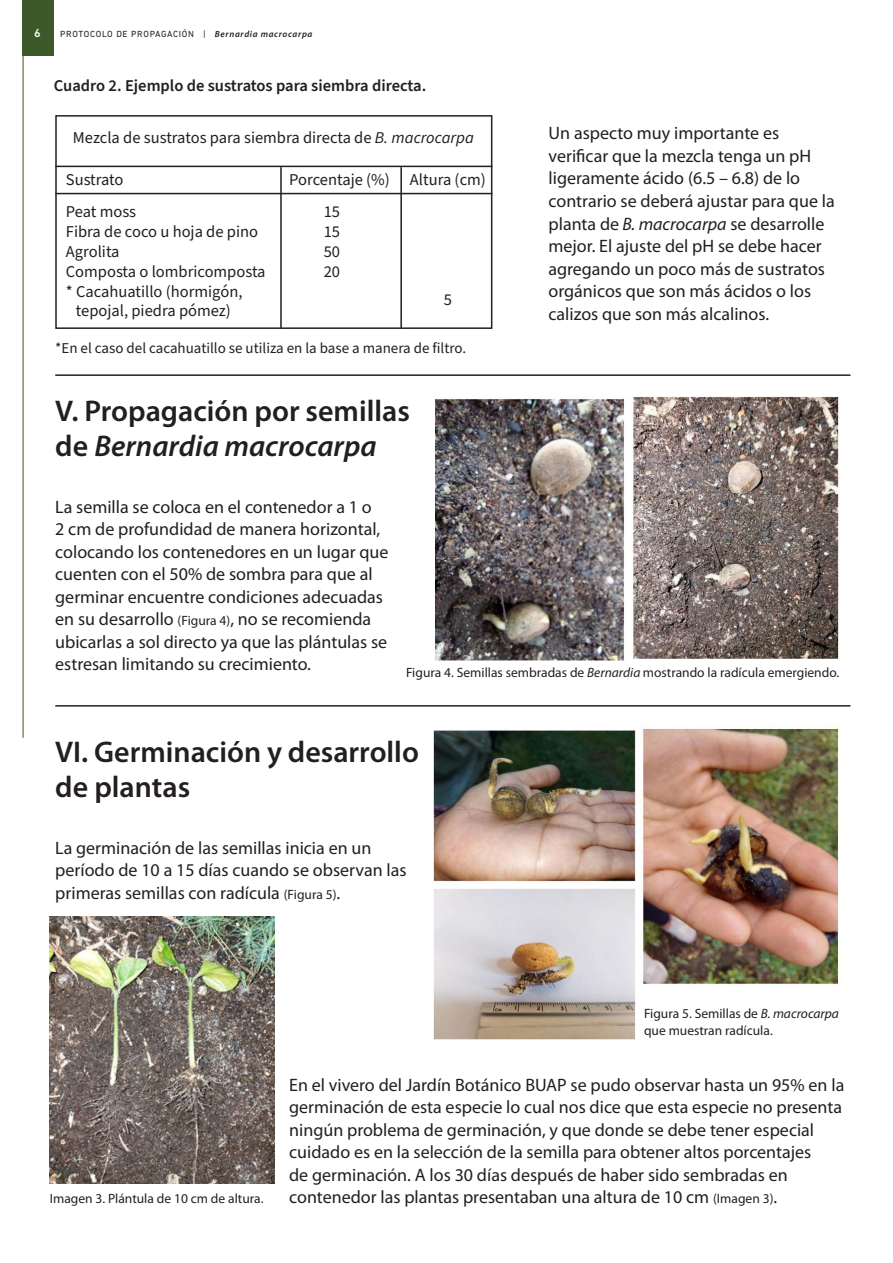
<style>
.page{position:relative;width:893px;height:1263px;background:#fff}
.page>*{position:absolute;margin:0;border:0;box-sizing:border-box;transform-origin:0 0}
.t1{font:600 30px/34.5px "Myriad Pro";color:#231f20}
.t2{font:18px/22.5px "Myriad Pro";color:#231f20}
.t3{font:16.5px "Source Sans Pro";color:#231f20}
.t4{font:600 16.5px "Source Sans Pro";color:#231f20}
.t5{font:15px "Source Sans Pro";color:#231f20}
.t6{font:13.5px/16.2px "Myriad Pro";color:#231f20}
.t7{font:500 12px "DIN Next LT Pro";color:#fff}
.t8{font:9px "DIN Next LT Pro";letter-spacing:.075em;color:#231f20}
.s1{font-family:"Myriad Pro";font-weight:600;font-style:italic}
.s2{font-style:italic}
.s3{font-size:13.5px}
</style>
<div class="page">
<div style="left:23px;top:0;width:31px;height:56px;background:#3b5929"></div>
<hr style="left:23px;top:54px;width:1px;height:684px;background:#3b5929">
<div style="left:55px;top:115px;width:437px;height:214px;border:2px solid #231f20"></div>
<hr style="left:55px;top:166px;width:437px;height:1px;background:#231f20">
<hr style="left:55px;top:193px;width:437px;height:1px;background:#231f20">
<hr style="left:280px;top:167px;width:2px;height:162px;background:#231f20">
<hr style="left:400px;top:167px;width:2px;height:162px;background:#231f20">
<img style="left:435px;top:396px;width:404px;height:265px">
<img style="left:433px;top:730px;width:203px;height:310px">
<img style="left:642px;top:727px;width:198px;height:258px">
<img style="left:50px;top:917px;width:225px;height:266px">
<hr style="left:55px;top:374px;width:795px;height:2px;background:#231f20">
<hr style="left:55px;top:705px;width:795px;height:2px;background:#231f20">
<p class="t7" style="left:34px;top:26px;width:8px">6</p>
<p class="t8" style="left:60px;top:29px;width:254px">PROTOCOLO DE PROPAGACIÓN | <span class="s1">Bernardia macrocarpa</span></p>
<p class="t4" style="left:54px;top:74px;width:374px">Cuadro 2. Ejemplo de sustratos para siembra directa.</p>
<p class="t3" style="left:73px;top:126px;width:403px">Mezcla de sustratos para siembra directa de <span class="s2">B. macrocarpa</span></p>
<p class="t3" style="left:66px;top:169px;width:59px">Sustrato</p>
<p class="t3" style="left:289px;top:169px;width:102px">Porcentaje (%)</p>
<p class="t3" style="left:410px;top:169px;width:77px">Altura (cm)</p>
<p class="t3" style="left:66px;top:201px;width:72px">Peat moss</p>
<p class="t3" style="left:66px;top:221px;width:194px">Fibra de coco u hoja de pino</p>
<p class="t3" style="left:66px;top:240px;width:55px">Agrolita</p>
<p class="t3" style="left:66px;top:260px;width:201px">Composta o lombricomposta</p>
<p class="t3" style="left:66px;top:280px;width:178px">* Cacahuatillo (hormigón,</p>
<p class="t3" style="left:76px;top:300px;width:157px">tepojal, piedra pómez)</p>
<p class="t3" style="left:324px;top:201px;width:18px">15</p>
<p class="t3" style="left:324px;top:221px;width:18px">15</p>
<p class="t3" style="left:324px;top:240px;width:18px">50</p>
<p class="t3" style="left:324px;top:260px;width:18px">20</p>
<p class="t3" style="left:444px;top:288px;width:10px">5</p>
<p class="t5" style="left:55px;top:338px;width:413px">*En el caso del cacahuatillo se utiliza en la base a manera de filtro.</p>
<p class="t2" style="left:549px;top:122px;width:288px">Un aspecto muy importante es verificar que la mezcla tenga un pH ligeramente ácido (6.5 – 6.8) de lo contrario se deberá ajustar para que la planta de <span class="s2">B. macrocarpa</span> se desarrolle mejor. El ajuste del pH se debe hacer agregando un poco más de sustratos orgánicos que son más ácidos o los calizos que son más alcalinos.</p>
<p class="t1" style="left:55px;top:393px;width:356px">V. Propagación por semillas de <span class="s2">Bernardia macrocarpa</span></p>
<p class="t2" style="left:55px;top:495px;width:335px">La semilla se coloca en el contenedor a 1 o<br>2 cm de profundidad de manera horizontal, colocando los contenedores en un lugar que cuenten con el 50% de sombra para que al germinar encuentre condiciones adecuadas en su desarrollo <span class="s3">(Figura 4)</span>, no se recomienda ubicarlas a sol directo ya que las plántulas se estresan limitando su crecimiento.</p>
<p class="t6" style="left:406px;top:664px;width:435px">Figura 4. Semillas sembradas de <span class="s2">Bernardia</span> mostrando la radícula emergiendo.</p>
<p class="t1" style="left:55px;top:734px;width:365px">VI. Germinación y desarrollo de plantas</p>
<p class="t2" style="left:55px;top:836px;width:353px">La germinación de las semillas inicia en un período de 10 a 15 días cuando se observan las primeras semillas con radícula <span class="s3">(Figura 5)</span>.</p>
<p class="t6" style="left:644px;top:1005px;width:196px">Figura 5. Semillas de <span class="s2">B. macrocarpa </span>que muestran radícula.</p>
<p class="t6" style="left:50px;top:1190px;width:215px">Imagen 3. Plántula de 10 cm de altura.</p>
<p class="t2" style="left:289px;top:1073px;width:557px">En el vivero del Jardín Botánico BUAP se pudo observar hasta un 95% en la germinación de esta especie lo cual nos dice que esta especie no presenta ningún problema de germinación, y que donde se debe tener especial cuidado es en la selección de la semilla para obtener altos porcentajes<br>de germinación. A los 30 días después de haber sido sembradas en contenedor las plantas presentaban una altura de 10 cm <span class="s3">(Imagen 3)</span>.</p>
</div>
